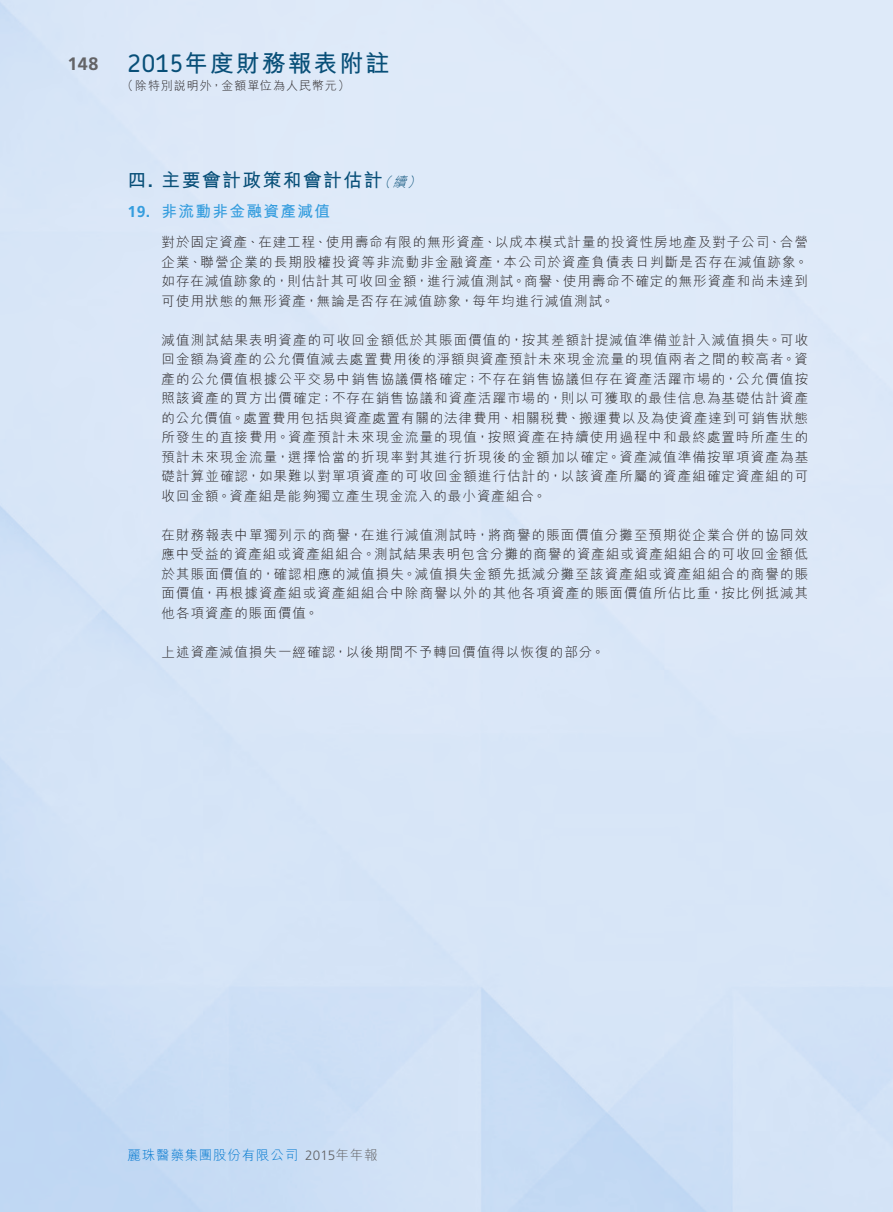
<style>
.page{position:relative;width:893px;height:1212px;background:#fff}
.page>*{position:absolute;margin:0;border:0;box-sizing:border-box;transform-origin:0 0}
.t1{font:700 24px "M Hei HK";letter-spacing:.08em;color:#084f78}
.Heading_1{font:700 18.75px "M Hei HK";letter-spacing:.08em;color:#084f78}
.t2{font:700 18px "Frutiger LT Std";color:#636366}
.Heading_2{font:700 15.75px "M Hei HK";letter-spacing:.08em;color:#359dde}
.Body_Text{font:300 13.5px/19.5px "M Hei HK";letter-spacing:.08em;color:#231f20;text-align:justify}
.t3{font:300 13.5px "M Hei HK";letter-spacing:.06em;color:#0077cf}
.t4{font:300 12px "M Hei HK";letter-spacing:.08em;color:#231f20}
.s1{font-family:"Chevin";font-weight:500}
.s2{font-family:"Frutiger LT Std"}
.s3{font-weight:300;font-style:italic;font-size:13.5px}
.s4{font-family:"Frutiger LT Std";color:#636366}
.s5{color:#636366}
</style>
<div class="page">
<h3 class="t2" style="left:67px;top:53px;width:33px">148</h3>
<h1 class="t1" style="left:128px;top:45px;width:263px"><span class="s1">2015</span>年度財務報表附註</h1>
<p class="t4" style="left:122px;top:79px;width:230px">（除特別說明外，金額單位為人民幣元）</p>
<p class="Heading_1" style="left:128px;top:166px;width:298px">四<span class="s2">.</span> 主要會計政策和會計估計<span class="s3">（續）</span></p>
<p class="Heading_2" style="left:128px;top:200px;width:204px"><span class="s2">19.</span> 非流動非金融資產減值</p>
<p class="Body_Text" style="left:162px;top:232px;width:648px">對於固定資產、在建工程、使用壽命有限的無形資產、以成本模式計量的投資性房地產及對子公司、合營企業、聯營企業的長期股權投資等非流動非金融資產，本公司於資產負債表日判斷是否存在減值跡象。如存在減值跡象的，則估計其可收回金額，進行減值測試。商譽、使用壽命不確定的無形資產和尚未達到可使用狀態的無形資產，無論是否存在減值跡象，每年均進行減值測試。</p>
<p class="Body_Text" style="left:162px;top:330px;width:648px">減值測試結果表明資產的可收回金額低於其賬面價值的，按其差額計提減值準備並計入減值損失。可收回金額為資產的公允價值減去處置費用後的淨額與資產預計未來現金流量的現值兩者之間的較高者。資產的公允價值根據公平交易中銷售協議價格確定；不存在銷售協議但存在資產活躍市場的，公允價值按照該資產的買方出價確定；不存在銷售協議和資產活躍市場的，則以可獲取的最佳信息為基礎估計資產的公允價值。處置費用包括與資產處置有關的法律費用、相關稅費、搬運費以及為使資產達到可銷售狀態所發生的直接費用。資產預計未來現金流量的現值，按照資產在持續使用過程中和最終處置時所產生的預計未來現金流量，選擇恰當的折現率對其進行折現後的金額加以確定。資產減值準備按單項資產為基礎計算並確認，如果難以對單項資產的可收回金額進行估計的，以該資產所屬的資產組確定資產組的可收回金額。資產組是能夠獨立產生現金流入的最小資產組合。</p>
<p class="Body_Text" style="left:162px;top:525px;width:648px">在財務報表中單獨列示的商譽，在進行減值測試時，將商譽的賬面價值分攤至預期從企業合併的協同效應中受益的資產組或資產組組合。測試結果表明包含分攤的商譽的資產組或資產組組合的可收回金額低於其賬面價值的，確認相應的減值損失。減值損失金額先抵減分攤至該資產組或資產組組合的商譽的賬面價值，再根據資產組或資產組組合中除商譽以外的其他各項資產的賬面價值所佔比重，按比例抵減其他各項資產的賬面價值。</p>
<p class="Body_Text" style="left:162px;top:642px;width:445px">上述資產減值損失一經確認，以後期間不予轉回價值得以恢復的部分。</p>
<p class="t3" style="left:128px;top:1148px;width:252px">麗珠醫藥集團股份有限公司 <span class="s4">2015</span><span class="s5">年年報</span></p>
</div>
